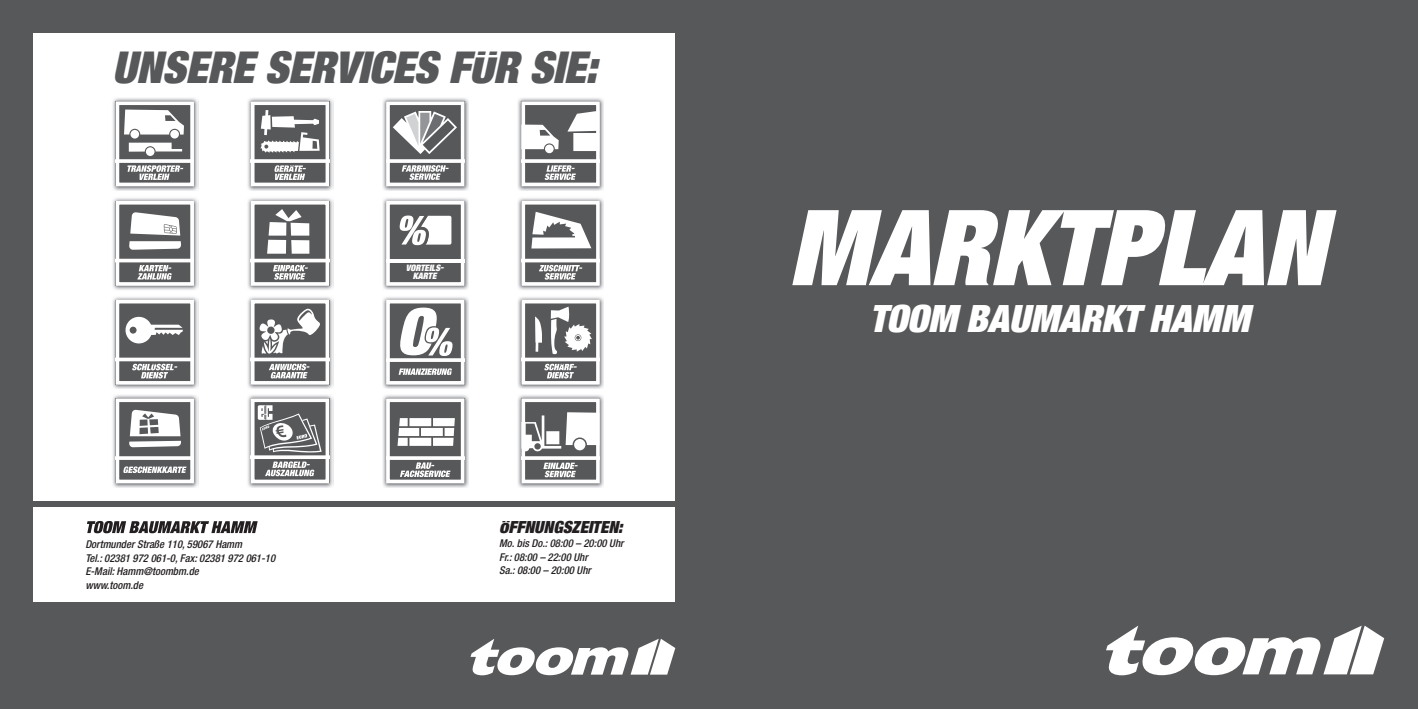
<style>
.page{position:relative;width:1418px;height:709px;background:#fff}
.page>*{position:absolute;margin:0;border:0;box-sizing:border-box;transform-origin:0 0}
.t1{font:105px "Toom Helvetica";letter-spacing:-.005em;color:#fff}
.t2{font:43.75px "Toom Helvetica";letter-spacing:-.005em;color:#57585a}
.t3{font:37.5px "Toom Helvetica";letter-spacing:-.005em;color:#fff}
.t4{font:16.62px "Toom Helvetica";color:#231f20}
.t5{font:italic 500 condensed 10.75px/13.8px "Helvetica Neue LT Pro";color:#231f20}
.t6{font:8.88px/8.1px "Toom Helvetica";color:#fff;text-align:center}
</style>
<div class="page">
<div style="left:0;top:0;width:1417px;height:709px;background:#57585a"></div>
<svg style="left:1106px;top:625px;width:278px;height:50px"></svg>
<svg style="left:470px;top:639px;width:205px;height:36px"></svg>
<div style="left:34px;top:507px;width:641px;height:95px;background:#fff"></div>
<img style="left:245px;top:521px;width:13px;height:12px">
<img style="left:230px;top:521px;width:15px;height:12px">
<svg style="left:211px;top:521px;width:19px;height:12px"></svg>
<img style="left:190px;top:521px;width:19px;height:12px">
<svg style="left:172px;top:521px;width:18px;height:12px"></svg>
<img style="left:159px;top:521px;width:13px;height:12px">
<svg style="left:129px;top:521px;width:30px;height:12px"></svg>
<img style="left:113px;top:521px;width:13px;height:12px">
<svg style="left:87px;top:521px;width:26px;height:12px"></svg>
<div style="left:34px;top:34px;width:641px;height:467px;background:#fff"></div>
<img style="left:517px;top:198px;width:87px;height:92px">
<svg style="left:521px;top:201px;width:79px;height:85px"></svg>
<img style="left:247px;top:198px;width:86px;height:92px">
<svg style="left:251px;top:201px;width:78px;height:85px"></svg>
<img style="left:247px;top:297px;width:86px;height:92px">
<svg style="left:251px;top:300px;width:78px;height:85px"></svg>
<img style="left:383px;top:198px;width:85px;height:92px">
<svg style="left:386px;top:201px;width:78px;height:85px"></svg>
<img style="left:112px;top:395px;width:86px;height:92px">
<svg style="left:116px;top:398px;width:78px;height:85px"></svg>
<img style="left:382px;top:297px;width:86px;height:92px">
<svg style="left:386px;top:300px;width:78px;height:85px"></svg>
<img style="left:247px;top:395px;width:86px;height:92px">
<svg style="left:251px;top:398px;width:78px;height:85px"></svg>
<img style="left:112px;top:198px;width:86px;height:92px">
<svg style="left:116px;top:201px;width:78px;height:85px"></svg>
<img style="left:517px;top:98px;width:87px;height:92px">
<svg style="left:521px;top:101px;width:79px;height:85px"></svg>
<img style="left:517px;top:297px;width:87px;height:92px">
<svg style="left:521px;top:300px;width:79px;height:85px"></svg>
<img style="left:112px;top:98px;width:86px;height:92px">
<svg style="left:116px;top:101px;width:78px;height:85px"></svg>
<img style="left:382px;top:98px;width:86px;height:92px">
<svg style="left:386px;top:101px;width:78px;height:85px"></svg>
<img style="left:247px;top:98px;width:86px;height:92px">
<svg style="left:251px;top:101px;width:78px;height:85px"></svg>
<img style="left:382px;top:395px;width:86px;height:92px">
<svg style="left:386px;top:398px;width:78px;height:85px"></svg>
<img style="left:112px;top:297px;width:86px;height:92px">
<svg style="left:116px;top:300px;width:78px;height:85px"></svg>
<img style="left:517px;top:395px;width:87px;height:92px">
<svg style="left:521px;top:398px;width:79px;height:85px"></svg>
<h2 class="t2" style="left:112px;top:49px;width:486px">UNSERE SERVICES FÜR SIE:</h2>
<p class="t5" style="left:85px;top:537px;width:191px">Dortmunder Straße 110, 59067 Hamm<br>Tel.: 02381 972 061-0, Fax: 02381 972 061-10<br>E-Mail: Hamm@toombm.de<br>www.toom.de</p>
<p class="t6" style="left:406px;top:264px;width:40px">VORTEILS-<br>KARTE</p>
<h3 class="t4" style="left:499px;top:520px;width:125px">ÖFFNUNGSZEITEN:</h3>
<p class="t5" style="left:499px;top:536px;width:126px">Mo. bis Do.: 08:00 – 20:00 Uhr<br>Fr.: 08:00 – 22:00 Uhr<br>Sa.: 08:00 – 20:00 Uhr</p>
<h1 class="t1" style="left:788px;top:203px;width:538px">MARKTPLAN</h1>
<h3 class="t3" style="left:869px;top:303px;width:382px">TOOM BAUMARKT HAMM</h3>
</div>
